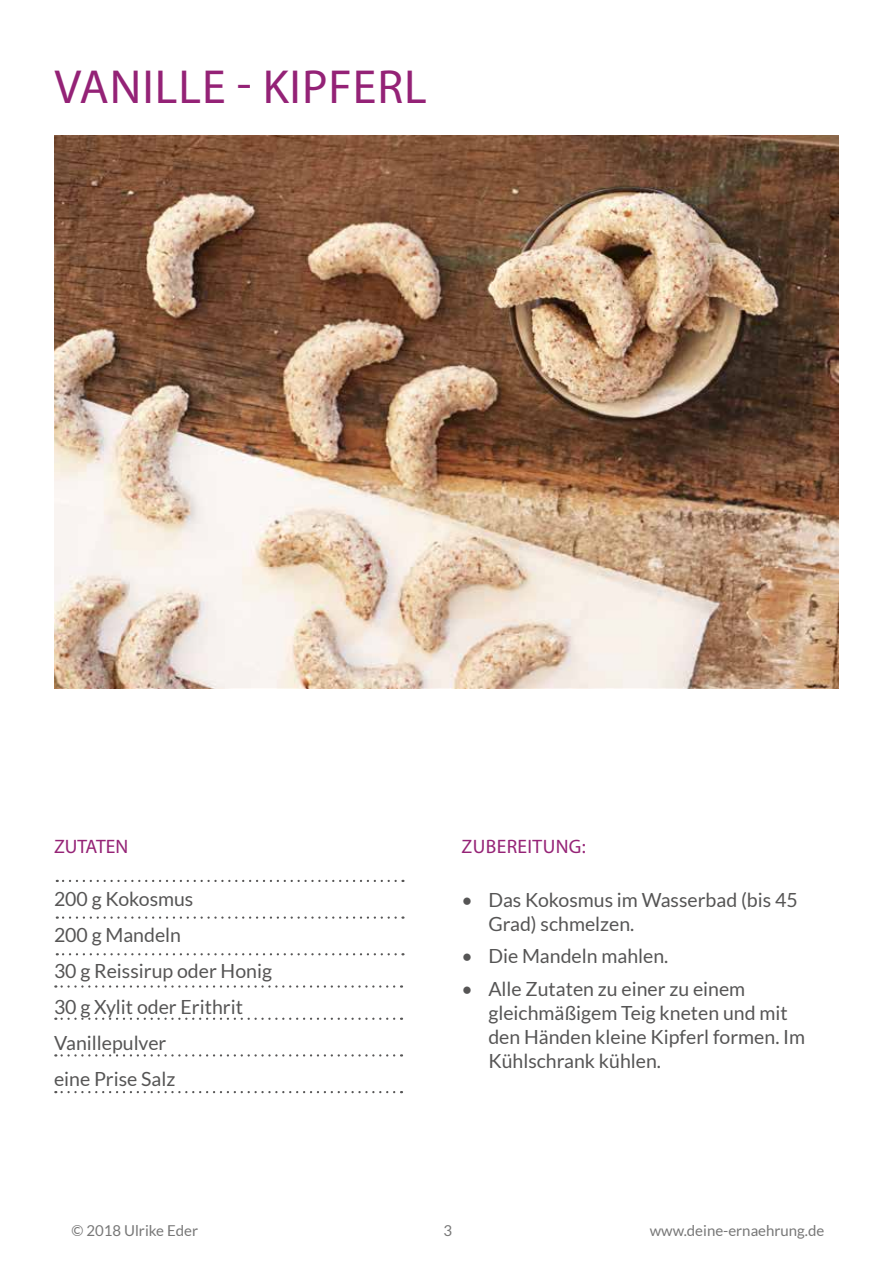
<style>
.page{position:relative;width:893px;height:1263px;background:#fff}
.page>*{position:absolute;margin:0;border:0;box-sizing:border-box;transform-origin:0 0}
.t1{font:48px "Myriad Pro";letter-spacing:.02em;color:#942276}
.t2{font:19.5px/36px "Lato";color:#565555}
.t3{font:19.5px "Myriad Pro";letter-spacing:.02em;color:#952376}
.t4{font:19.5px "Myriad Pro";color:#952376}
.t5{font:15px "Lato";color:#777}
</style>
<div class="page">
<svg style="left:57px;top:880px;width:339px;height:2px"></svg>
<svg style="left:57px;top:916px;width:339px;height:3px"></svg>
<svg style="left:57px;top:953px;width:339px;height:2px"></svg>
<svg style="left:55px;top:985px;width:339px;height:3px"></svg>
<svg style="left:55px;top:1017px;width:339px;height:3px"></svg>
<svg style="left:55px;top:1054px;width:339px;height:2px"></svg>
<svg style="left:55px;top:1091px;width:339px;height:2px"></svg>
<img style="left:54px;top:136px;width:785px;height:553px">
<h1 class="t1" style="left:54px;top:58px;width:374px">VANILLE - KIPFERL</h1>
<p class="t4" style="left:54px;top:834px;width:76px">ZUTATEN</p>
<p class="t2" style="left:54px;top:881px;width:219px">200 g Kokosmus<br>200 g Mandeln<br>30 g Reissirup oder Honig<br>30 g Xylit oder Erithrit<br>Vanillepulver<br>eine Prise Salz</p>
<p class="t3" style="left:462px;top:834px;width:126px">ZUBEREITUNG:</p>
<p class="t2" style="left:488px;top:888px;width:311px;line-height:24px;text-indent:-27px">• Das Kokosmus im Wasserbad (bis 45<br>Grad) schmelzen.</p>
<p class="t2" style="left:461px;top:938px;width:208px">• Die Mandeln mahlen.</p>
<p class="t2" style="left:488px;top:977px;width:318px;line-height:24px;text-indent:-27px">• Alle Zutaten zu einer zu einem gleichmäßigem Teig kneten und mit den Händen kleine Kipferl formen. Im<br>Kühlschrank kühlen.</p>
<p class="t5" style="left:72px;top:1223px;width:128px">© 2018 Ulrike Eder</p>
<p class="t5" style="left:444px;top:1223px;width:10px">3</p>
<p class="t5" style="left:650px;top:1223px;width:176px">www.deine-ernaehrung.de</p>
</div>
